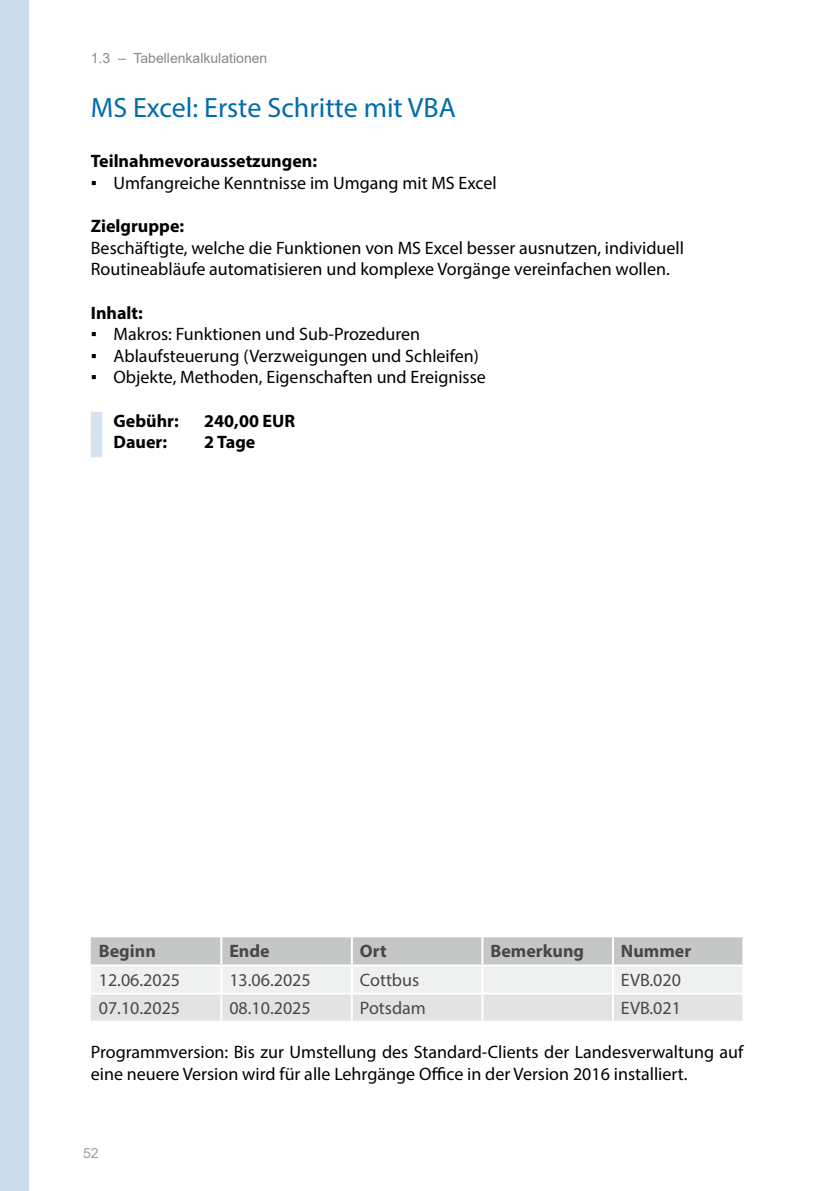
<style>
.page{position:relative;width:840px;height:1191px;background:#fff}
.page>*{position:absolute;margin:0;border:0;box-sizing:border-box;transform-origin:0 0}
.Überschrift_blau{font:28px "Myriad Pro";color:#006daa}
.Fliess{font:18px/21.6px "Myriad Pro";color:#000}
.Tabelle_Inhalt{font:18px "Myriad Pro";color:#474847}
.Fliess_Überschrift{font:700 18px "Myriad Pro";color:#000}
.Tabelle_Kopf{font:700 18px "Myriad Pro";color:#474847}
.Gebühr_Dauer{font:700 18px "Myriad Pro";color:#000}
.t1{font:14px "Arial";color:#878988}
.t2{font:14px "Arial";color:#9d9e9e}
.s1{font-family:"Arial"}
</style>
<div class="page">
<div style="left:0;top:0;width:28px;height:1191px;background:#c9dbed"></div>
<div style="left:91px;top:412px;width:11px;height:24px;background:#d6e4f1"></div>
<div style="left:91px;top:433px;width:11px;height:24px;background:#d6e4f1"></div>
<svg style="left:91px;top:937px;width:651px;height:83px"></svg>
<hr style="left:220px;top:937px;width:2px;height:27px;background:#fff">
<hr style="left:350px;top:937px;width:2px;height:27px;background:#fff">
<hr style="left:481px;top:937px;width:2px;height:27px;background:#fff">
<hr style="left:611px;top:937px;width:2px;height:27px;background:#fff">
<hr style="left:220px;top:966px;width:2px;height:26px;background:#fff">
<hr style="left:350px;top:966px;width:2px;height:26px;background:#fff">
<hr style="left:481px;top:966px;width:2px;height:26px;background:#fff">
<hr style="left:611px;top:966px;width:2px;height:26px;background:#fff">
<hr style="left:220px;top:994px;width:2px;height:26px;background:#fff">
<hr style="left:350px;top:994px;width:2px;height:26px;background:#fff">
<hr style="left:481px;top:994px;width:2px;height:26px;background:#fff">
<hr style="left:611px;top:994px;width:2px;height:26px;background:#fff">
<hr style="left:91px;top:964px;width:130px;height:2px;background:#fff">
<hr style="left:221px;top:964px;width:130px;height:2px;background:#fff">
<hr style="left:351px;top:964px;width:131px;height:2px;background:#fff">
<hr style="left:482px;top:964px;width:130px;height:2px;background:#fff">
<hr style="left:612px;top:964px;width:132px;height:2px;background:#fff">
<hr style="left:91px;top:992px;width:130px;height:2px;background:#fff">
<hr style="left:221px;top:992px;width:130px;height:2px;background:#fff">
<hr style="left:351px;top:992px;width:131px;height:2px;background:#fff">
<hr style="left:482px;top:992px;width:130px;height:2px;background:#fff">
<hr style="left:612px;top:992px;width:132px;height:2px;background:#fff">
<p class="t1" style="left:91px;top:48px;width:178px">1.3 – Tabellenkalkulationen</p>
<p class="Überschrift_blau" style="left:91px;top:91px;width:366px">MS Excel: Erste Schritte mit VBA</p>
<p class="Fliess_Überschrift" style="left:91px;top:150px;width:228px">Teilnahmevoraussetzungen:</p>
<p class="Fliess" style="left:91px;top:172px;width:407px"><span class="s1">▪</span> Umfangreiche Kenntnisse im Umgang mit MS Excel</p>
<p class="Fliess_Überschrift" style="left:91px;top:214px;width:95px">Zielgruppe:</p>
<p class="Fliess" style="left:91px;top:237px;width:594px">Beschäftigte, welche die Funktionen von MS Excel besser ausnutzen, individuell</p>
<p class="Fliess" style="left:91px;top:258px;width:580px">Routineabläufe automatisieren und komplexe Vorgänge vereinfachen wollen.</p>
<p class="Fliess_Überschrift" style="left:91px;top:301px;width:54px">Inhalt:</p>
<p class="Fliess" style="left:91px;top:323px;width:331px"><span class="s1">▪</span> Makros: Funktionen und Sub-Prozeduren</p>
<p class="Fliess" style="left:91px;top:345px;width:389px"><span class="s1">▪</span> Ablaufsteuerung (Verzweigungen und Schleifen)</p>
<p class="Fliess" style="left:91px;top:366px;width:396px"><span class="s1">▪</span> Objekte, Methoden, Eigenschaften und Ereignisse</p>
<p class="Gebühr_Dauer" style="left:113px;top:409px;width:67px">Gebühr:</p>
<p class="Gebühr_Dauer" style="left:204px;top:409px;width:92px">240,00 EUR</p>
<p class="Gebühr_Dauer" style="left:113px;top:430px;width:55px">Dauer:</p>
<p class="Gebühr_Dauer" style="left:204px;top:430px;width:53px">2 Tage</p>
<p class="Tabelle_Kopf" style="left:99px;top:939px;width:59px">Beginn</p>
<p class="Tabelle_Kopf" style="left:229px;top:939px;width:42px">Ende</p>
<p class="Tabelle_Kopf" style="left:359px;top:939px;width:28px">Ort</p>
<p class="Tabelle_Kopf" style="left:490px;top:939px;width:95px">Bemerkung</p>
<p class="Tabelle_Kopf" style="left:620px;top:939px;width:72px">Nummer</p>
<p class="Tabelle_Inhalt" style="left:99px;top:968px;width:83px">12.06.2025</p>
<p class="Tabelle_Inhalt" style="left:229px;top:968px;width:83px">13.06.2025</p>
<p class="Tabelle_Inhalt" style="left:359px;top:968px;width:61px">Cottbus</p>
<p class="Tabelle_Inhalt" style="left:620px;top:968px;width:62px">EVB.020</p>
<p class="Tabelle_Inhalt" style="left:99px;top:996px;width:83px">07.10.2025</p>
<p class="Tabelle_Inhalt" style="left:229px;top:996px;width:83px">08.10.2025</p>
<p class="Tabelle_Inhalt" style="left:359px;top:996px;width:67px">Potsdam</p>
<p class="Tabelle_Inhalt" style="left:620px;top:996px;width:62px">EVB.021</p>
<p class="Fliess" style="left:91px;top:1040px;width:653px">Programmversion: Bis zur Umstellung des Standard-Clients der Landesverwaltung auf eine neuere Version wird für alle Lehrgänge Office in der Version 2016 installiert.</p>
<p class="t2" style="left:83px;top:1143px;width:17px">52</p>
</div>
